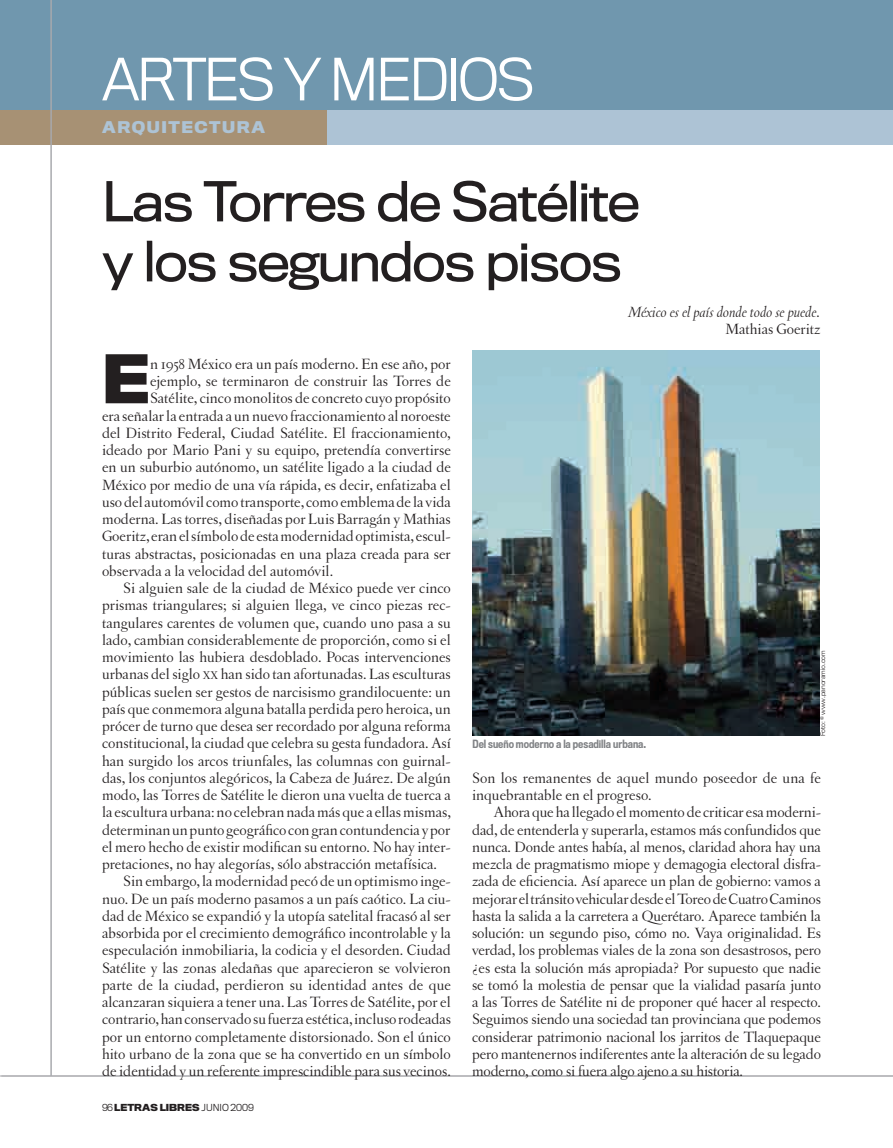
<style>
.page{position:relative;width:893px;height:1148px;background:#fff}
.page>*{position:absolute;margin:0;border:0;box-sizing:border-box;transform-origin:0 0}
.t1{font:700 62.1px "Titling Gothic FB Normal";color:#231f20}
.t2{font:300 54px "Titling Gothic FB Normal";letter-spacing:-.05em;color:#fff}
.t3{font:51px/60px "Titling Gothic FB Normal";letter-spacing:-.03em;color:#231f20}
.t4{font:15.75px/17.2px "Letras Oldstyle";color:#231f20}
.t5{font:italic 15.75px "Letras Oldstyle";color:#231f20}
.t6{font:700 15px "Titling Gothic FB Normal";letter-spacing:.1em;color:#adc3d5}
.t7{font:500 10.5px "Titling Gothic FB Cond";color:#808285}
.t8{font:700 9px "Titling Gothic FB Normal";color:#231f20}
.t9{font:300 6px "Titling Gothic FB Normal";letter-spacing:-.01em;color:#231f20}
.s1{font-size:11.85px}
.s2{font-weight:300}
</style>
<div class="page">
<div style="left:0;top:0;width:893px;height:110px;background:#7097ae"></div>
<div style="left:0;top:110px;width:327px;height:35px;background:#a79174"></div>
<div style="left:327px;top:110px;width:566px;height:35px;background:#adc3d5"></div>
<hr style="left:0;top:1076px;width:893px;height:1px;background:#a8a9ad">
<hr style="left:51px;top:0;width:1px;height:1076px;background:#a8a9ad">
<img style="left:472px;top:351px;width:347px;height:385px">
<h2 class="t2" style="left:102px;top:48px;width:435px">ARTES Y MEDIOS</h2>
<p class="t6" style="left:102px;top:118px;width:150px">ARQUITECTURA</p>
<h3 class="t3" style="left:102px;top:172px;width:539px">Las Torres de Satélite y los segundos pisos</h3>
<h1 class="t1" style="left:102px;top:340px;width:49px">E</h1>
<p class="t4" style="left:150px;top:355px;width:302px">n 1958 México era un país moderno. En ese año, por</p>
<p class="t4" style="left:150px;top:372px;width:302px">ejemplo, se terminaron de construir las Torres de</p>
<p class="t4" style="left:150px;top:390px;width:302px">Satélite, cinco monolitos de concreto cuyo propósito</p>
<p class="t4" style="left:102px;top:407px;width:350px">era señalar la entrada a un nuevo fraccionamiento al noroeste</p>
<p class="t4" style="left:102px;top:424px;width:350px">del Distrito Federal, Ciudad Satélite. El fraccionamiento,</p>
<p class="t4" style="left:102px;top:441px;width:350px">ideado por Mario Pani y su equipo, pretendía convertirse</p>
<p class="t4" style="left:102px;top:459px;width:350px">en un suburbio autónomo, un satélite ligado a la ciudad de</p>
<p class="t4" style="left:102px;top:476px;width:350px">México por medio de una vía rápida, es decir, enfatizaba el</p>
<p class="t4" style="left:102px;top:493px;width:350px">uso del automóvil como transporte, como emblema de la vida</p>
<p class="t4" style="left:102px;top:510px;width:350px">moderna. Las torres, diseñadas por Luis Barragán y Mathias</p>
<p class="t4" style="left:102px;top:528px;width:350px">Goeritz, eran el símbolo de esta modernidad optimista, escul-</p>
<p class="t4" style="left:102px;top:545px;width:350px">turas abstractas, posicionadas en una plaza creada para ser</p>
<p class="t4" style="left:102px;top:562px;width:233px">observada a la velocidad del automóvil.</p>
<p class="t4" style="left:123px;top:579px;width:329px">Si alguien sale de la ciudad de México puede ver cinco</p>
<p class="t4" style="left:102px;top:597px;width:350px">prismas triangulares; si alguien llega, ve cinco piezas rec-</p>
<p class="t4" style="left:102px;top:614px;width:350px">tangulares carentes de volumen que, cuando uno pasa a su</p>
<p class="t4" style="left:102px;top:631px;width:350px">lado, cambian considerablemente de proporción, como si el</p>
<p class="t4" style="left:102px;top:648px;width:350px">movimiento las hubiera desdoblado. Pocas intervenciones</p>
<p class="t4" style="left:102px;top:666px;width:350px">urbanas del siglo <span class="s1">xx</span> han sido tan afortunadas. Las esculturas</p>
<p class="t4" style="left:102px;top:683px;width:350px">públicas suelen ser gestos de narcisismo grandilocuente: un</p>
<p class="t4" style="left:102px;top:700px;width:350px">país que conmemora alguna batalla perdida pero heroica, un</p>
<p class="t4" style="left:102px;top:717px;width:350px">prócer de turno que desea ser recordado por alguna reforma</p>
<p class="t4" style="left:102px;top:735px;width:350px">constitucional, la ciudad que celebra su gesta fundadora. Así</p>
<p class="t4" style="left:102px;top:752px;width:350px">han surgido los arcos triunfales, las columnas con guirnal-</p>
<p class="t4" style="left:102px;top:769px;width:350px">das, los conjuntos alegóricos, la Cabeza de Juárez. De algún</p>
<p class="t4" style="left:102px;top:786px;width:350px">modo, las Torres de Satélite le dieron una vuelta de tuerca a</p>
<p class="t4" style="left:102px;top:804px;width:350px">la escultura urbana: no celebran nada más que a ellas mismas,</p>
<p class="t4" style="left:102px;top:821px;width:350px">determinan un punto geográfico con gran contundencia y por</p>
<p class="t4" style="left:102px;top:838px;width:350px">el mero hecho de existir modifican su entorno. No hay inter-</p>
<p class="t4" style="left:102px;top:855px;width:337px">pretaciones, no hay alegorías, sólo abstracción metafísica.</p>
<p class="t4" style="left:123px;top:873px;width:329px">Sin embargo, la modernidad pecó de un optimismo inge-</p>
<p class="t4" style="left:102px;top:890px;width:350px">nuo. De un país moderno pasamos a un país caótico. La ciu-</p>
<p class="t4" style="left:102px;top:907px;width:350px">dad de México se expandió y la utopía satelital fracasó al ser</p>
<p class="t4" style="left:102px;top:924px;width:350px">absorbida por el crecimiento demográfico incontrolable y la</p>
<p class="t4" style="left:102px;top:942px;width:350px">especulación inmobiliaria, la codicia y el desorden. Ciudad</p>
<p class="t4" style="left:102px;top:959px;width:350px">Satélite y las zonas aledañas que aparecieron se volvieron</p>
<p class="t4" style="left:102px;top:976px;width:350px">parte de la ciudad, perdieron su identidad antes de que</p>
<p class="t4" style="left:102px;top:993px;width:350px">alcanzaran siquiera a tener una. Las Torres de Satélite, por el</p>
<p class="t4" style="left:102px;top:1011px;width:351px">contrario, han conservado su fuerza estética, incluso rodeadas</p>
<p class="t4" style="left:102px;top:1028px;width:350px">por un entorno completamente distorsionado. Son el único</p>
<p class="t4" style="left:102px;top:1045px;width:350px">hito urbano de la zona que se ha convertido en un símbolo</p>
<p class="t4" style="left:102px;top:1062px;width:350px">de identidad y un referente imprescindible para sus vecinos.</p>
<p class="t8" style="left:102px;top:1101px;width:153px"><span class="s2">96</span> LETRAS LIBRES <span class="s2">JUNIO 2009</span></p>
<p class="t5" style="left:628px;top:303px;width:194px">México es el país donde todo se puede.</p>
<p class="t4" style="left:725px;top:321px;width:97px">Mathias Goeritz</p>
<p class="t7" style="left:472px;top:738px;width:175px">Del sueño moderno a la pesadilla urbana.</p>
<p class="t9" style="left:819px;top:736px;width:88px;rotate:-90deg">FOTO: © WWW.PANORAMIO.COM</p>
<p class="t4" style="left:472px;top:769px;width:350px">Son los remanentes de aquel mundo poseedor de una fe inquebrantable en el progreso.</p>
<p class="t4" style="left:472px;top:804px;width:350px;text-align:justify;text-indent:21px">Ahora que ha llegado el momento de criticar esa moderni&shy;dad, de entenderla y superarla, estamos más confundidos que nunca. Donde antes había, al menos, claridad ahora hay una mezcla de pragmatismo miope y demagogia electoral disfra&shy;zada de eficiencia. Así aparece un plan de gobierno: vamos a mejorar el tránsito vehicular desde el Toreo de Cuatro Caminos hasta la salida a la carretera a Querétaro. Aparece también la solución: un segundo piso, cómo no. Vaya originalidad. Es verdad, los problemas viales de la zona son desastrosos, pero ¿es esta la solución más apropiada? Por supuesto que nadie se tomó la molestia de pensar que la vialidad pasaría junto a las Torres de Satélite ni de proponer qué hacer al respecto.<br>Seguimos siendo una sociedad tan provinciana que podemos considerar patrimonio nacional los jarritos de Tlaquepaque pero mantenernos indiferentes ante la alteración de su legado moderno, como si fuera algo ajeno a su historia.</p>
</div>
